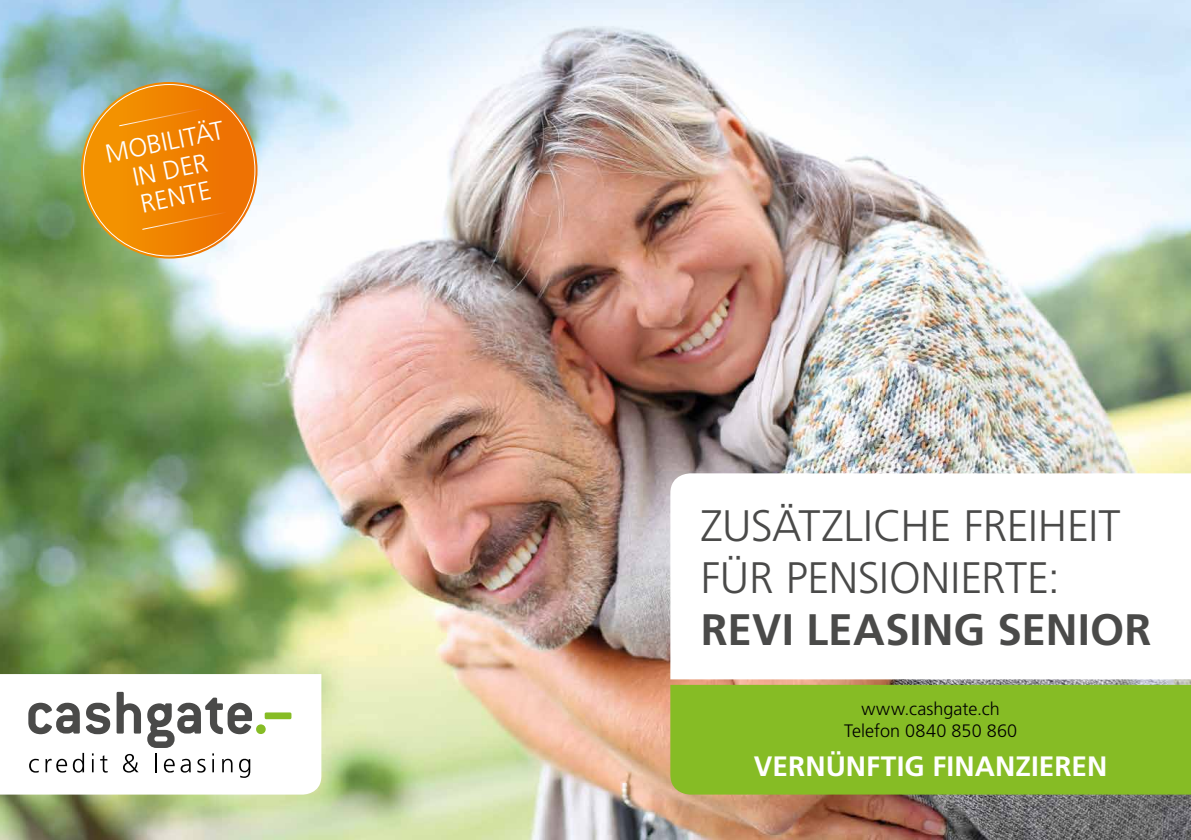
<style>
.page{position:relative;width:1191px;height:840px;background:#fff}
.page>*{position:absolute;margin:0;border:0;box-sizing:border-box;transform-origin:0 0}
.t1{font:300 44px/52px "Frutiger LT Std";letter-spacing:-.01em;color:#4a4a49}
.t2{font:700 44px "Frutiger LT Std";color:#4a4a49}
.t3{font:700 28px "Frutiger LT Std";letter-spacing:.005em;color:#fff}
.t4{font:300 26px/28px "Frutiger LT Std";color:#fff;text-align:center}
.t5{font:300 18px/21.6px "Frutiger LT Std";letter-spacing:.005em;color:#000;text-align:center}
</style>
<div class="page">
<img style="left:0;top:0;width:1191px;height:839px">
<svg style="left:670px;top:473px;width:521px;height:206px"></svg>
<div style="left:670px;top:684px;width:521px;height:110px;background:#86bc25"></div>
<svg style="left:0;top:673px;width:321px;height:121px"></svg>
<div style="left:256px;top:724px;width:10px;height:9px;background:#86bc25;border-radius:50%"></div>
<div style="left:265px;top:712px;width:26px;height:6px;background:#86bc25;border-radius:2px"></div>
<svg style="left:81px;top:82px;width:176px;height:176px;background:#f08506"></svg>
<svg style="left:118px;top:108px;width:86px;height:19px;background:#f18707"></svg>
<svg style="left:141px;top:211px;width:86px;height:19px;background:#f08107"></svg>
<p class="t4" style="left:103px;top:141px;width:122px;rotate:-12deg">MOBILITÄT<br>IN DER<br>RENTE</p>
<p class="t1" style="left:701px;top:499px;width:421px">ZUSÄTZLICHE FREIHEIT<br>FÜR PENSIONIERTE:</p>
<p class="t2" style="left:701px;top:603px;width:452px">REVI LEASING SENIOR</p>
<p class="t5" style="left:844px;top:698px;width:175px">www.cashgate.ch<br>Telefon 0840 850 860</p>
<p class="t3" style="left:754px;top:749px;width:355px">VERNÜNFTIG FINANZIEREN</p>
</div>
